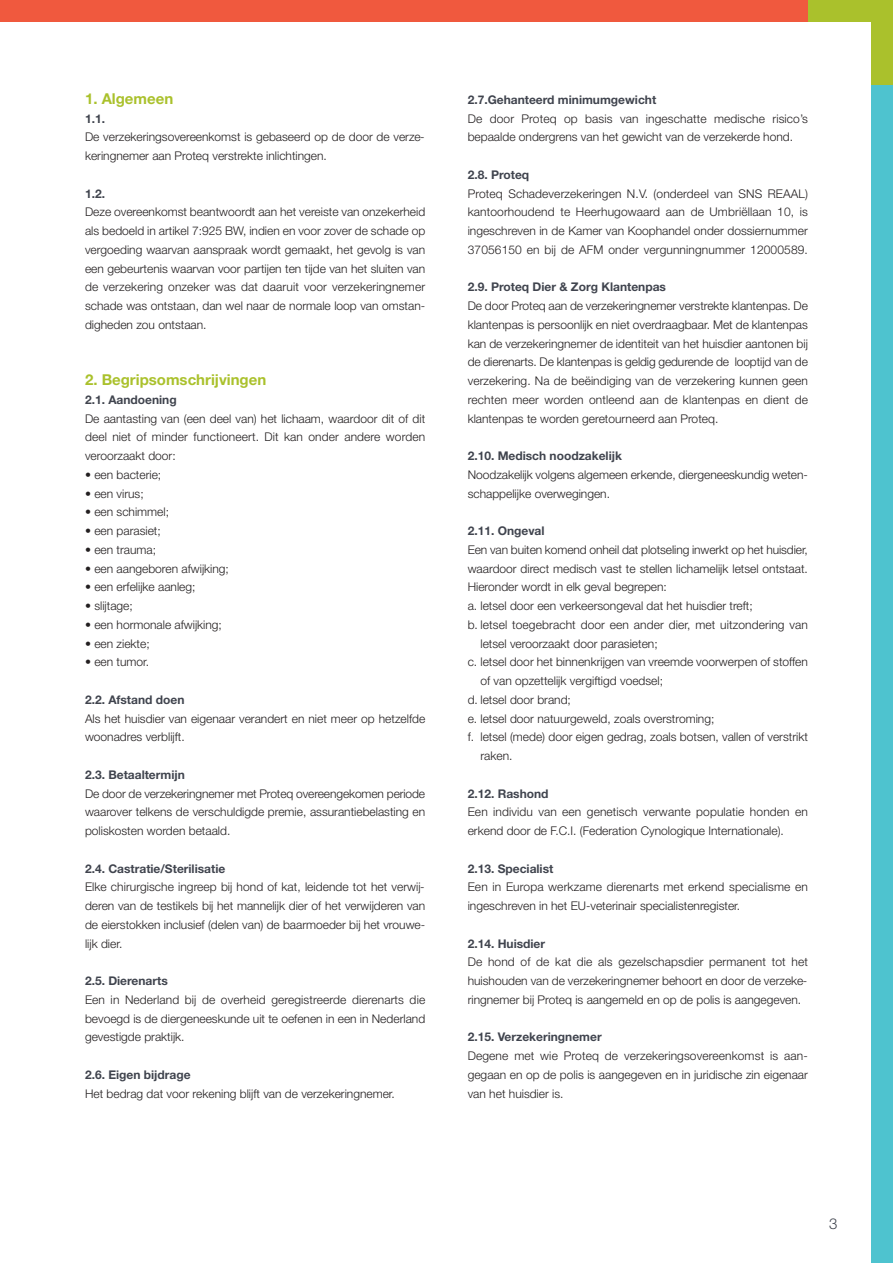
<style>
.page{position:relative;width:893px;height:1263px;background:#fff}
.page>*{position:absolute;margin:0;border:0;box-sizing:border-box;transform-origin:0 0}
.t1{font:700 15px "Helvetica Neue";color:#aac12c}
.t2{font:300 15px "Helvetica Neue";color:#40444e}
.t3{font:300 12px/18.8px "Helvetica Neue";color:#231f20;text-align:justify}
.t4{font:700 12px "Helvetica Neue";color:#40444e}
</style>
<div class="page">
<div style="left:0;top:0;width:808px;height:21px;background:#f0593e"></div>
<div style="left:808px;top:0;width:85px;height:21px;background:#aac12c"></div>
<div style="left:872px;top:0;width:21px;height:85px;background:#aac12c"></div>
<div style="left:872px;top:85px;width:21px;height:1178px;background:#4ec3cf"></div>
<p class="t1" style="left:85px;top:93px;width:90px">1. Algemeen</p>
<p class="t4" style="left:85px;top:114px;width:21px">1.1.</p>
<p class="t3" style="left:85px;top:127px;width:341px">De verzekeringsovereenkomst is gebaseerd op de door de verze&shy;keringnemer aan Proteq verstrekte inlichtingen.</p>
<p class="t4" style="left:85px;top:189px;width:21px">1.2.</p>
<p class="t3" style="left:85px;top:202px;width:342px">Deze overeenkomst beantwoordt aan het vereiste van onzekerheid als bedoeld in artikel 7:925 BW, indien en voor zover de schade op vergoeding waarvan aanspraak wordt gemaakt, het gevolg is van een gebeurtenis waarvan voor partijen ten tijde van het sluiten van de verzekering onzeker was dat daaruit voor verzekeringnemer schade was ontstaan, dan wel naar de normale loop van omstan&shy;digheden zou ontstaan.</p>
<p class="t1" style="left:85px;top:374px;width:183px">2. Begripsomschrijvingen</p>
<p class="t4" style="left:85px;top:395px;width:93px">2.1. Aandoening</p>
<p class="t3" style="left:85px;top:409px;width:342px">De aantasting van (een deel van) het lichaam, waardoor dit of dit deel niet of minder functioneert. Dit kan onder andere worden veroorzaakt door:</p>
<p class="t3" style="left:85px;top:465px;width:78px">• een bacterie;</p>
<p class="t3" style="left:85px;top:484px;width:60px">• een virus;</p>
<p class="t3" style="left:85px;top:502px;width:86px">• een schimmel;</p>
<p class="t3" style="left:85px;top:521px;width:77px">• een parasiet;</p>
<p class="t3" style="left:85px;top:540px;width:73px">• een trauma;</p>
<p class="t3" style="left:85px;top:559px;width:145px">• een aangeboren afwijking;</p>
<p class="t3" style="left:85px;top:577px;width:112px">• een erfelijke aanleg;</p>
<p class="t3" style="left:85px;top:596px;width:49px">• slijtage;</p>
<p class="t3" style="left:85px;top:615px;width:138px">• een hormonale afwijking;</p>
<p class="t3" style="left:85px;top:634px;width:66px">• een ziekte;</p>
<p class="t3" style="left:85px;top:652px;width:66px">• een tumor.</p>
<p class="t4" style="left:85px;top:695px;width:101px">2.2. Afstand doen</p>
<p class="t3" style="left:85px;top:709px;width:342px">Als het huisdier van eigenaar verandert en niet meer op hetzelfde woonadres verblijft.</p>
<p class="t4" style="left:85px;top:770px;width:101px">2.3. Betaaltermijn</p>
<p class="t3" style="left:85px;top:784px;width:342px">De door de verzekeringnemer met Proteq overeengekomen periode waarover telkens de verschuldigde premie, assurantiebelasting en poliskosten worden betaald.</p>
<p class="t4" style="left:85px;top:864px;width:142px">2.4. Castratie/Sterilisatie</p>
<p class="t3" style="left:85px;top:877px;width:342px">Elke chirurgische ingreep bij hond of kat, leidende tot het verwij&shy;deren van de testikels bij het mannelijk dier of het verwijderen van de eierstokken inclusief (delen van) de baarmoeder bij het vrouwe&shy;lijk dier.</p>
<p class="t4" style="left:85px;top:976px;width:84px">2.5. Dierenarts</p>
<p class="t3" style="left:85px;top:990px;width:342px">Een in Nederland bij de overheid geregistreerde dierenarts die bevoegd is de diergeneeskunde uit te oefenen in een in Nederland gevestigde praktijk.</p>
<p class="t4" style="left:85px;top:1070px;width:107px">2.6. Eigen bijdrage</p>
<p class="t3" style="left:85px;top:1084px;width:311px">Het bedrag dat voor rekening blijft van de verzekeringnemer.</p>
<p class="t4" style="left:468px;top:95px;width:190px">2.7.Gehanteerd minimumgewicht</p>
<p class="t3" style="left:468px;top:109px;width:342px">De door Proteq op basis van ingeschatte medische risico’s bepaalde ondergrens van het gewicht van de verzekerde hond.</p>
<p class="t4" style="left:468px;top:170px;width:63px">2.8. Proteq</p>
<p class="t3" style="left:468px;top:184px;width:342px">Proteq Schadeverzekeringen N.V. (onderdeel van SNS REAAL) kantoorhoudend te Heerhugowaard aan de Umbriëllaan 10, is ingeschreven in de Kamer van Koophandel onder dossiernummer 37056150 en bij de AFM onder vergunningnummer 12000589.</p>
<p class="t4" style="left:468px;top:283px;width:200px">2.9. Proteq Dier &amp; Zorg Klantenpas</p>
<p class="t3" style="left:468px;top:296px;width:342px">De door Proteq aan de verzekeringnemer verstrekte klantenpas. De klantenpas is persoonlijk en niet overdraagbaar. Met de klantenpas kan de verzekeringnemer de identiteit van het huisdier aantonen bij de dierenarts. De klantenpas is geldig gedurende de looptijd van de verzekering. Na de beëindiging van de verzekering kunnen geen rechten meer worden ontleend aan de klantenpas en dient de klantenpas te worden geretourneerd aan Proteq.</p>
<p class="t4" style="left:468px;top:451px;width:156px">2.10. Medisch noodzakelijk</p>
<p class="t3" style="left:468px;top:465px;width:342px">Noodzakelijk volgens algemeen erkende, diergeneeskundig weten&shy;schappelijke overwegingen.</p>
<p class="t4" style="left:468px;top:526px;width:78px">2.11. Ongeval</p>
<p class="t3" style="left:468px;top:540px;width:342px">Een van buiten komend onheil dat plotseling inwerkt op het huisdier,</p>
<p class="t3" style="left:468px;top:559px;width:342px">waardoor direct medisch vast te stellen lichamelijk letsel ontstaat.</p>
<p class="t3" style="left:468px;top:577px;width:201px">Hieronder wordt in elk geval begrepen:</p>
<p class="t3" style="left:468px;top:596px;width:287px">a. letsel door een verkeersongeval dat het huisdier treft;</p>
<p class="t3" style="left:468px;top:615px;width:342px">b. letsel toegebracht door een ander dier, met uitzondering van</p>
<p class="t3" style="left:480px;top:634px;width:179px">letsel veroorzaakt door parasieten;</p>
<p class="t3" style="left:468px;top:652px;width:342px">c. letsel door het binnenkrijgen van vreemde voorwerpen of stoffen</p>
<p class="t3" style="left:480px;top:671px;width:184px">of van opzettelijk vergiftigd voedsel;</p>
<p class="t3" style="left:468px;top:690px;width:105px">d. letsel door brand;</p>
<p class="t3" style="left:468px;top:709px;width:248px">e. letsel door natuurgeweld, zoals overstroming;</p>
<p class="t3" style="left:468px;top:727px;width:342px">f. letsel (mede) door eigen gedrag, zoals botsen, vallen of verstrikt</p>
<p class="t3" style="left:480px;top:746px;width:34px">raken.</p>
<p class="t4" style="left:468px;top:789px;width:82px">2.12. Rashond</p>
<p class="t3" style="left:468px;top:802px;width:342px">Een individu van een genetisch verwante populatie honden en erkend door de F.C.I. (Federation Cynologique Internationale).</p>
<p class="t4" style="left:468px;top:864px;width:87px">2.13. Specialist</p>
<p class="t3" style="left:468px;top:877px;width:342px">Een in Europa werkzame dierenarts met erkend specialisme en ingeschreven in het EU-veterinair specialistenregister.</p>
<p class="t4" style="left:468px;top:939px;width:79px">2.14. Huisdier</p>
<p class="t3" style="left:468px;top:952px;width:342px">De hond of de kat die als gezelschapsdier permanent tot het huishouden van de verzekeringnemer behoort en door de verzeke&shy;ringnemer bij Proteq is aangemeld en op de polis is aangegeven.</p>
<p class="t4" style="left:468px;top:1033px;width:135px">2.15. Verzekeringnemer</p>
<p class="t3" style="left:468px;top:1046px;width:342px">Degene met wie Proteq de verzekeringsovereenkomst is aan&shy;gegaan en op de polis is aangegeven en in juridische zin eigenaar van het huisdier is.</p>
<p class="t2" style="left:829px;top:1214px;width:10px">3</p>
</div>
